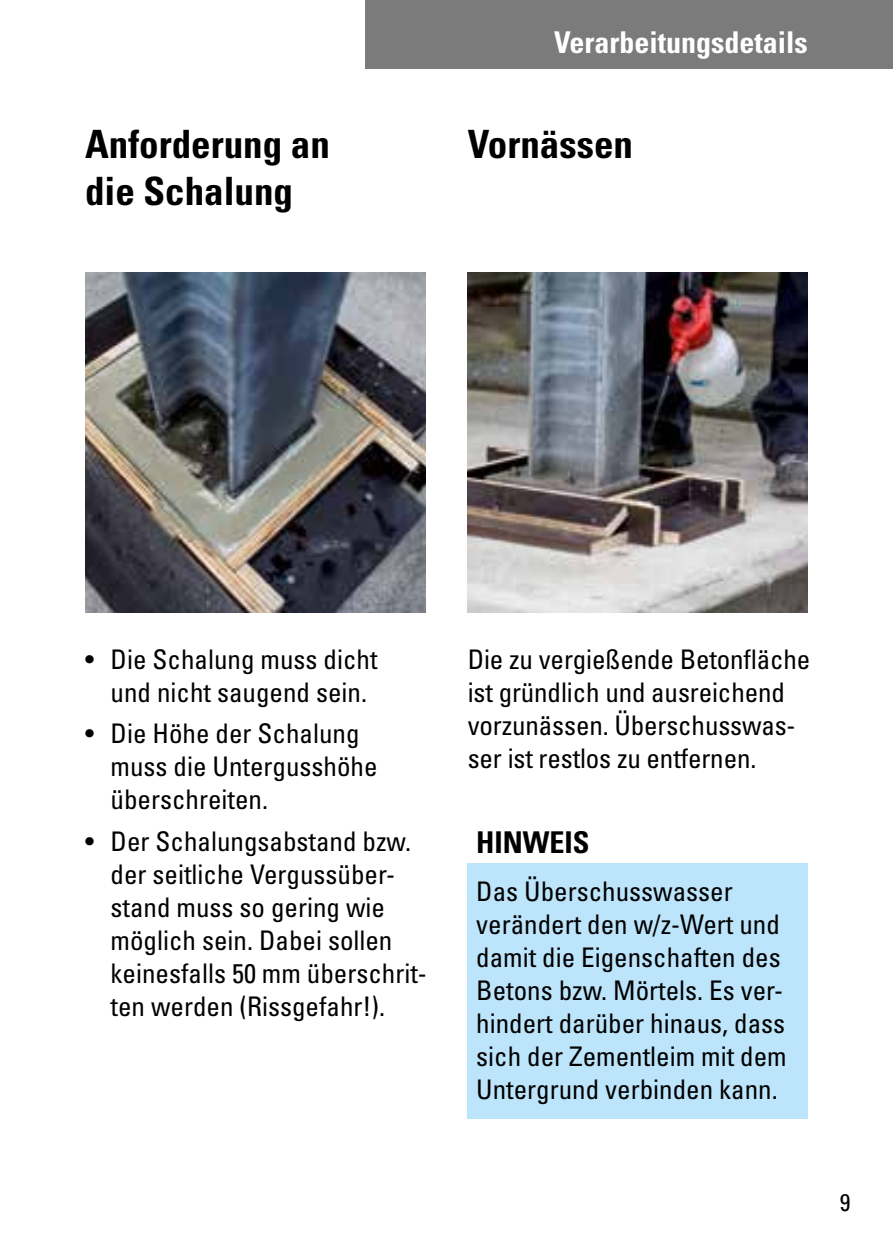
<style>
.page{position:relative;width:893px;height:1251px;background:#fff}
.page>*{position:absolute;margin:0;border:0;box-sizing:border-box;transform-origin:0 0}
.t1{font:700 condensed 39px/46.8px "Univers";color:#000}
.t2{font:700 condensed 30px "Univers";color:#fff}
.t3{font:700 condensed 30px "Univers";color:#000}
.t4{font:condensed 27px/33px "Univers";color:#000}
.t5{font:condensed 24px "Univers";color:#000}
</style>
<div class="page">
<div style="left:366px;top:0;width:527px;height:68px;background:#7a7b7a"></div>
<img style="left:85px;top:272px;width:340px;height:340px">
<img style="left:468px;top:272px;width:340px;height:340px">
<div style="left:468px;top:863px;width:340px;height:255px;background:#bce4fa"></div>
<p class="t2" style="left:554px;top:24px;width:255px">Verarbeitungsdetails</p>
<h1 class="t1" style="left:85px;top:120px;width:246px">Anforderung an die Schalung</h1>
<h1 class="t1" style="left:468px;top:120px;width:167px">Vornässen</h1>
<p class="t4" style="left:85px;top:641px;width:294px;text-align:center">• Die Schalung muss dicht und nicht saugend sein.</p>
<p class="t4" style="left:111px;top:716px;width:268px;text-indent:-26px">• Die Höhe der Schalung muss die Untergusshöhe überschreiten.</p>
<p class="t4" style="left:111px;top:823px;width:318px;text-indent:-26px">• Der Schalungsabstand bzw. der seitliche Vergussüber&shy;stand muss so gering wie möglich sein. Dabei sollen keinesfalls 50 mm überschrit&shy;ten werden (Rissgefahr!).</p>
<p class="t4" style="left:468px;top:641px;width:344px">Die zu vergießende Betonfläche ist gründlich und ausreichend vorzunässen. Überschusswas&shy;ser ist restlos zu entfernen.</p>
<p class="t3" style="left:476px;top:823px;width:115px">HINWEIS</p>
<p class="t4" style="left:476px;top:873px;width:312px">Das Überschusswasser verändert den w/z-Wert und damit die Eigenschaften des<br>Betons bzw. Mörtels. Es ver&shy;hindert darüber hinaus, dass sich der Zementleim mit dem<br>Untergrund verbinden kann.</p>
<p class="t5" style="left:840px;top:1186px;width:12px">9</p>
</div>
